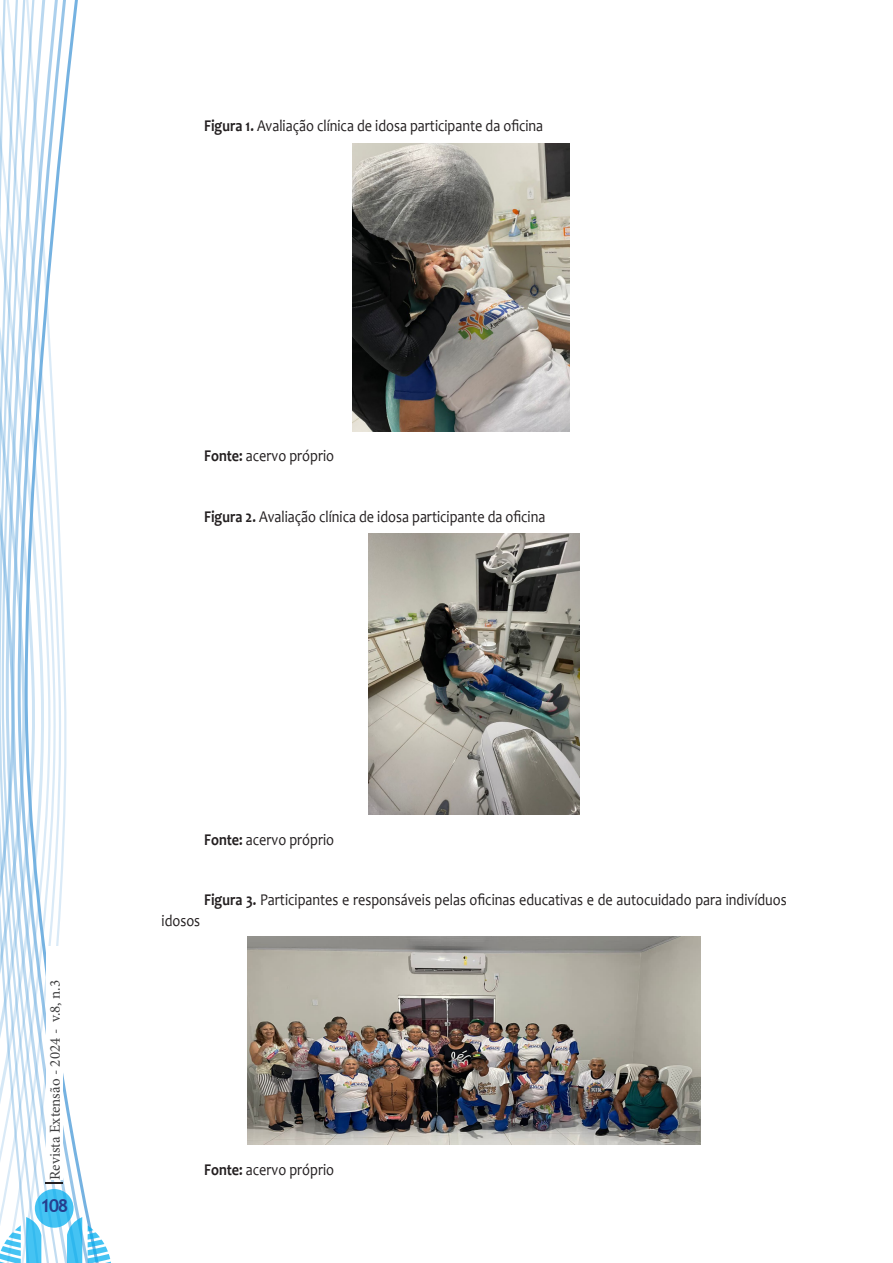
<style>
.page{position:relative;width:893px;height:1263px;background:#fff}
.page>*{position:absolute;margin:0;border:0;box-sizing:border-box;transform-origin:0 0}
.t1{font:700 18px "Trebuchet MS";color:#253f8e}
.Texto{font:16.5px "Candara";color:#231f20;scale:.86 1}
.t2{font:15px "Minion Pro";color:#3e3e3f}
.s1{font-weight:700}
</style>
<div class="page">
<svg style="left:0;top:0;width:82px;height:1263px"></svg>
<svg style="left:88px;top:1225px;width:23px;height:38px"></svg>
<img style="left:353px;top:143px;width:216px;height:288px">
<img style="left:369px;top:534px;width:210px;height:281px">
<img style="left:247px;top:937px;width:454px;height:208px">
<p class="Texto" style="left:204px;top:115px;width:396px"><span class="s1">Figura 1.</span> Avaliação clínica de idosa participante da oficina</p>
<p class="Texto" style="left:204px;top:446px;width:153px"><span class="s1">Fonte:</span> acervo próprio</p>
<p class="Texto" style="left:204px;top:506px;width:398px"><span class="s1">Figura 2.</span> Avaliação clínica de idosa participante da oficina</p>
<p class="t2" style="left:45px;top:1180px;width:201px;rotate:-90deg">Revista Extensão - 2024 - v.8, n.3</p>
<p class="t1" style="left:40px;top:1194px;width:30px">108</p>
<p class="Texto" style="left:204px;top:829px;width:153px"><span class="s1">Fonte:</span> acervo próprio</p>
<p class="Texto" style="left:204px;top:889px;width:679px"><span class="s1">Figura 3.</span> Participantes e responsáveis pelas oficinas educativas e de autocuidado para indivíduos</p>
<p class="Texto" style="left:162px;top:910px;width:46px">idosos</p>
<p class="Texto" style="left:204px;top:1159px;width:153px"><span class="s1">Fonte:</span> acervo próprio</p>
</div>
